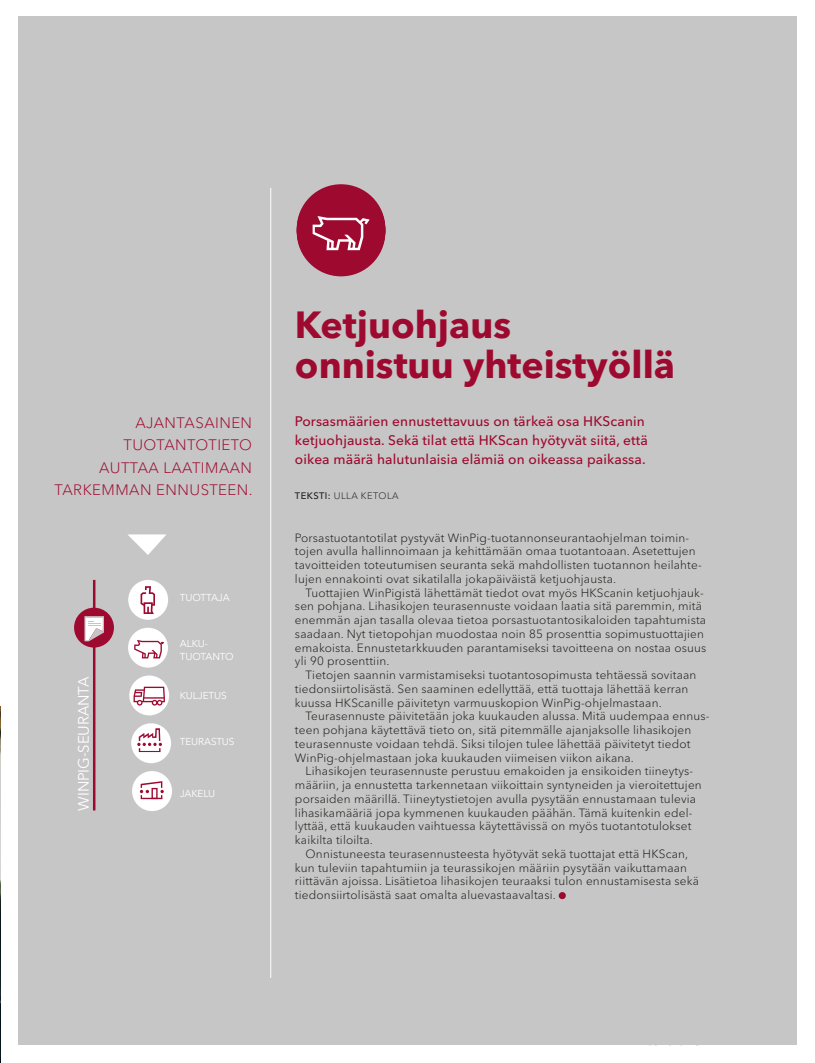
<style>
.page{position:relative;width:815px;height:1063px;background:#fff}
.page>*{position:absolute;margin:0;border:0;box-sizing:border-box;transform-origin:0 0}
.lead_iso_bold{font:700 37.5px/40px "Avenir Next LT Pro";color:#9e092f}
.x_callout_avenir{font:300 15px/22.5px "Avenir Next LT Pro";letter-spacing:.03em;color:#9e092f;text-align:right}
.kaaviot_selite{font:15px "Avenir Next LT Pro";letter-spacing:-.01em;color:#fff}
.ingressi_avenir_bold{font:500 13.75px/18.8px "Avenir Next LT Pro";letter-spacing:.01em;color:#9e092f}
.x_box_text_normal_si{font:300 11.88px/13.8px "Avenir Next LT Pro";letter-spacing:.015em;color:#1d1d1b}
.x_box_text{font:300 11.88px/13.8px "Avenir Next LT Pro";letter-spacing:.015em;color:#1d1d1b}
.kaaviot_selite-2{font:10px "Avenir Next LT Pro";letter-spacing:-.01em;color:#fff}
.Text_photo{font:300 9.38px "Avenir Next LT Pro";letter-spacing:.045em;color:#1d1d1b}
.s1{font-weight:500}
</style>
<div class="page">
<img style="left:0;top:707px;width:1px;height:355px">
<div style="left:18px;top:16px;width:778px;height:1029px;background:#c6c6c6"></div>
<svg style="left:297px;top:184px;width:88px;height:89px"></svg>
<div style="left:297px;top:186px;width:88px;height:89px;background:#9e092f;border-radius:50%"></div>
<svg style="left:312px;top:216px;width:58px;height:35px"></svg>
<svg style="left:559px;top:892px;width:7px;height:7px"></svg>
<hr style="left:270px;top:188px;width:1px;height:790px;background:#fff">
<hr style="left:93px;top:580px;width:2px;height:230px;background:#9e092f">
<div style="left:129px;top:676px;width:40px;height:39px;background:#fff;border-radius:50%"></div>
<div style="left:128px;top:628px;width:40px;height:40px;background:#fff;border-radius:50%"></div>
<div style="left:128px;top:580px;width:40px;height:40px;background:#fff;border-radius:50%"></div>
<div style="left:131px;top:723px;width:40px;height:40px;background:#fff;border-radius:50%"></div>
<div style="left:132px;top:771px;width:40px;height:40px;background:#fff;border-radius:50%"></div>
<div style="left:74px;top:608px;width:40px;height:40px;background:#9e092f;border-radius:50%"></div>
<svg style="left:84px;top:616px;width:20px;height:25px"></svg>
<svg style="left:134px;top:687px;width:31px;height:19px"></svg>
<svg style="left:134px;top:640px;width:30px;height:18px"></svg>
<svg style="left:128px;top:534px;width:38px;height:21px"></svg>
<svg style="left:140px;top:781px;width:24px;height:18px"></svg>
<svg style="left:137px;top:728px;width:25px;height:24px"></svg>
<svg style="left:141px;top:586px;width:14px;height:28px"></svg>
<p class="lead_iso_bold" style="left:295px;top:304px;width:382px">Ketjuohjaus onnistuu yhteistyöllä</p>
<p class="x_callout_avenir" style="left:54px;top:411px;width:200px">AJANTASAINEN<br>TUOTANTOTIETO<br>AUTTAA LAATIMAAN<br>TARKEMMAN ENNUSTEEN.</p>
<p class="ingressi_avenir_bold" style="left:295px;top:412px;width:354px">Porsasmäärien ennustettavuus on tärkeä osa HKScanin ketjuohjausta. Sekä tilat että HKScan hyötyvät siitä, että oikea määrä halutunlaisia elämiä on oikeassa paikassa.</p>
<p class="Text_photo" style="left:295px;top:490px;width:105px"><span class="s1">TEKSTI:</span> ULLA KETOLA</p>
<p class="kaaviot_selite" style="left:75px;top:811px;width:135px;rotate:-90deg">WINPIG-SEURANTA</p>
<p class="kaaviot_selite-2" style="left:180px;top:592px;width:51px">TUOTTAJA</p>
<p class="kaaviot_selite-2" style="left:180px;top:638px;width:30px">ALKU-</p>
<p class="kaaviot_selite-2" style="left:180px;top:651px;width:55px">TUOTANTO</p>
<p class="kaaviot_selite-2" style="left:180px;top:690px;width:49px">KULJETUS</p>
<p class="kaaviot_selite-2" style="left:180px;top:735px;width:56px">TEURASTUS</p>
<p class="kaaviot_selite-2" style="left:180px;top:787px;width:37px">JAKELU</p>
<p class="x_box_text" style="left:295px;top:531px;width:408px">Porsastuotantotilat pystyvät WinPig-tuotannonseurantaohjelman toimin&shy;tojen avulla hallinnoimaan ja kehittämään omaa tuotantoaan. Asetettujen tavoitteiden toteutumisen seuranta sekä mahdollisten tuotannon heilahte&shy;lujen ennakointi ovat sikatilalla jokapäiväistä ketjuohjausta.</p>
<p class="x_box_text_normal_si" style="left:295px;top:586px;width:413px;text-indent:11px">Tuottajien WinPigistä lähettämät tiedot ovat myös HKScanin ketjuohjauk&shy;sen pohjana. Lihasikojen teurasennuste voidaan laatia sitä paremmin, mitä enemmän ajan tasalla olevaa tietoa porsastuotantosikaloiden tapahtumista saadaan. Nyt tietopohjan muodostaa noin 85 prosenttia sopimustuottajien emakoista. Ennustetarkkuuden parantamiseksi tavoitteena on nostaa osuus yli 90 prosenttiin.</p>
<p class="x_box_text_normal_si" style="left:295px;top:668px;width:403px;text-indent:11px">Tietojen saannin varmistamiseksi tuotantosopimusta tehtäessä sovitaan tiedonsiirtolisästä. Sen saaminen edellyttää, että tuottaja lähettää kerran kuussa HKScanille päivitetyn varmuuskopion WinPig-ohjelmastaan.</p>
<p class="x_box_text_normal_si" style="left:295px;top:709px;width:416px;text-indent:11px">Teurasennuste päivitetään joka kuukauden alussa. Mitä uudempaa ennus&shy;teen pohjana käytettävä tieto on, sitä pitemmälle ajanjaksolle lihasikojen teurasennuste voidaan tehdä. Siksi tilojen tulee lähettää päivitetyt tiedot WinPig-ohjelmastaan joka kuukauden viimeisen viikon aikana.</p>
<p class="x_box_text_normal_si" style="left:295px;top:764px;width:408px;text-indent:11px">Lihasikojen teurasennuste perustuu emakoiden ja ensikoiden tiineytys&shy;määriin, ja ennustetta tarkennetaan viikoittain syntyneiden ja vieroitettujen porsaiden määrillä. Tiineytystietojen avulla pysytään ennustamaan tulevia lihasikamääriä jopa kymmenen kuukauden päähän. Tämä kuitenkin edel&shy;lyttää, että kuukauden vaihtuessa käytettävissä on myös tuotantotulokset kaikilta tiloilta.</p>
<p class="x_box_text_normal_si" style="left:295px;top:847px;width:406px;text-indent:11px">Onnistuneesta teurasennusteesta hyötyvät sekä tuottajat että HKScan, kun tuleviin tapahtumiin ja teurassikojen määriin pysytään vaikuttamaan riittävän ajoissa. Lisätietoa lihasikojen teuraaksi tulon ennustamisesta sekä tiedonsiirtolisästä saat omalta aluevastaavaltasi.</p>
</div>
